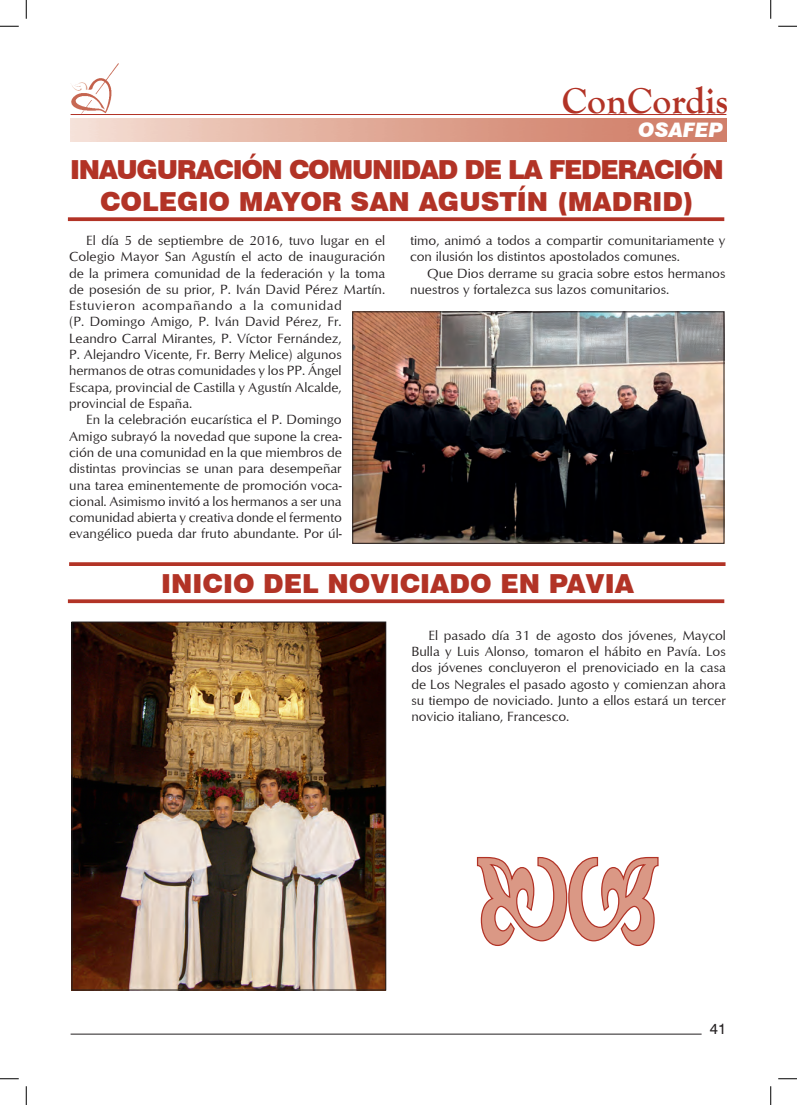
<style>
.page{position:relative;width:797px;height:1105px;background:#fff}
.page>*{position:absolute;margin:0;border:0;box-sizing:border-box;transform-origin:0 0}
.t1{font:700 37.5px "Goudy Old Style T";color:#b23326}
.TITULO{font:900 26.25px "Swiss 721 BT";color:#b23326}
.TITULO-2{font:900 26.25px "Swiss 721 BT";letter-spacing:-.05em;color:#b23326}
.Subtítulo_1{font:italic 900 20px "Swiss 721 BT";color:#fff}
.t2{font:15px "Swiss 721 BT";color:#231f20}
.GENERAL_11_13_1{font:13.75px/16.2px "Optimum";color:#231f20}
</style>
<div class="page">
<hr style="left:71px;top:1034px;width:630px;height:1px;background:#231f20">
<hr style="left:71px;top:114px;width:655px;height:1px;background:#b23326">
<img style="left:71px;top:63px;width:48px;height:51px">
<svg style="left:68px;top:217px;width:656px;height:4px;background:#b84337"></svg>
<img style="left:354px;top:313px;width:368px;height:229px">
<div style="left:352px;top:311px;width:372px;height:233px;border:1px solid #231f20"></div>
<img style="left:74px;top:624px;width:310px;height:364px">
<div style="left:72px;top:622px;width:314px;height:368px;border:1px solid #231f20"></div>
<svg style="left:68px;top:599px;width:656px;height:4px;background:#b84539"></svg>
<svg style="left:69px;top:562px;width:656px;height:4px;background:#b63f33"></svg>
<svg style="left:476px;top:856px;width:183px;height:90px"></svg>
<svg style="left:0;top:25px;width:19px;height:2px"></svg>
<svg style="left:778px;top:25px;width:19px;height:2px"></svg>
<svg style="left:0;top:1078px;width:19px;height:1px"></svg>
<svg style="left:778px;top:1078px;width:19px;height:1px"></svg>
<svg style="left:25px;top:0;width:2px;height:19px"></svg>
<svg style="left:25px;top:1086px;width:2px;height:19px"></svg>
<svg style="left:770px;top:0;width:1px;height:19px"></svg>
<svg style="left:770px;top:1086px;width:1px;height:19px"></svg>
<p class="t1" style="left:562px;top:80px;width:168px">ConCordis</p>
<p class="Subtítulo_1" style="left:638px;top:118px;width:86px">OSAFEP</p>
<p class="TITULO-2" style="left:70px;top:154px;width:655px">INAUGURACIÓN COMUNIDAD DE LA FEDERACIÓN</p>
<p class="TITULO" style="left:100px;top:185px;width:595px">COLEGIO MAYOR SAN AGUSTÍN (MADRID)</p>
<p class="GENERAL_11_13_1" style="left:69px;top:232px;width:317px;text-indent:17px">El día 5 de septiembre de 2016, tuvo lugar en el Colegio Mayor San Agustín el acto de inauguración de la primera comunidad de la federación y la toma de posesión de su prior, P. Iván David Pérez Martín.<br>Estuvieron acompañando a la comunidad<br>(P. Domingo Amigo, P. Iván David Pérez, Fr.<br>Leandro Carral Mirantes, P. Víctor Fernández,<br>P. Alejandro Vicente, Fr. Berry Melice) algunos hermanos de otras comunidades y los PP. Ángel Escapa, provincial de Castilla y Agustín Alcalde, provincial de España.</p>
<p class="GENERAL_11_13_1" style="left:69px;top:411px;width:274px;text-align:justify;text-indent:17px">En la celebración eucarística el P. Domingo Amigo subrayó la novedad que supone la crea&shy;ción de una comunidad en la que miembros de distintas provincias se unan para desempeñar una tarea eminentemente de promoción voca&shy;cional. Asimismo invitó a los hermanos a ser una comunidad abierta y creativa donde el fermento evangélico pueda dar fruto abundante. Por úl-</p>
<p class="GENERAL_11_13_1" style="left:410px;top:232px;width:317px">timo, animó a todos a compartir comunitariamente y con ilusión los distintos apostolados comunes.</p>
<p class="GENERAL_11_13_1" style="left:410px;top:264px;width:317px;text-indent:17px">Que Dios derrame su gracia sobre estos hermanos nuestros y fortalezca sus lazos comunitarios.</p>
<p class="TITULO" style="left:161px;top:567px;width:474px">INICIO DEL NOVICIADO EN PAVIA</p>
<p class="GENERAL_11_13_1" style="left:411px;top:627px;width:316px;text-align:justify;text-indent:17px">El pasado día 31 de agosto dos jóvenes, Maycol Bulla y Luis Alonso, tomaron el hábito en Pavía. Los dos jóvenes concluyeron el prenoviciado en la casa de Los Negrales el pasado agosto y comienzan ahora su tiempo de noviciado. Junto a ellos estará un tercer novicio italiano, Francesco.</p>
<p class="t2" style="left:710px;top:1019px;width:18px">41</p>
</div>
